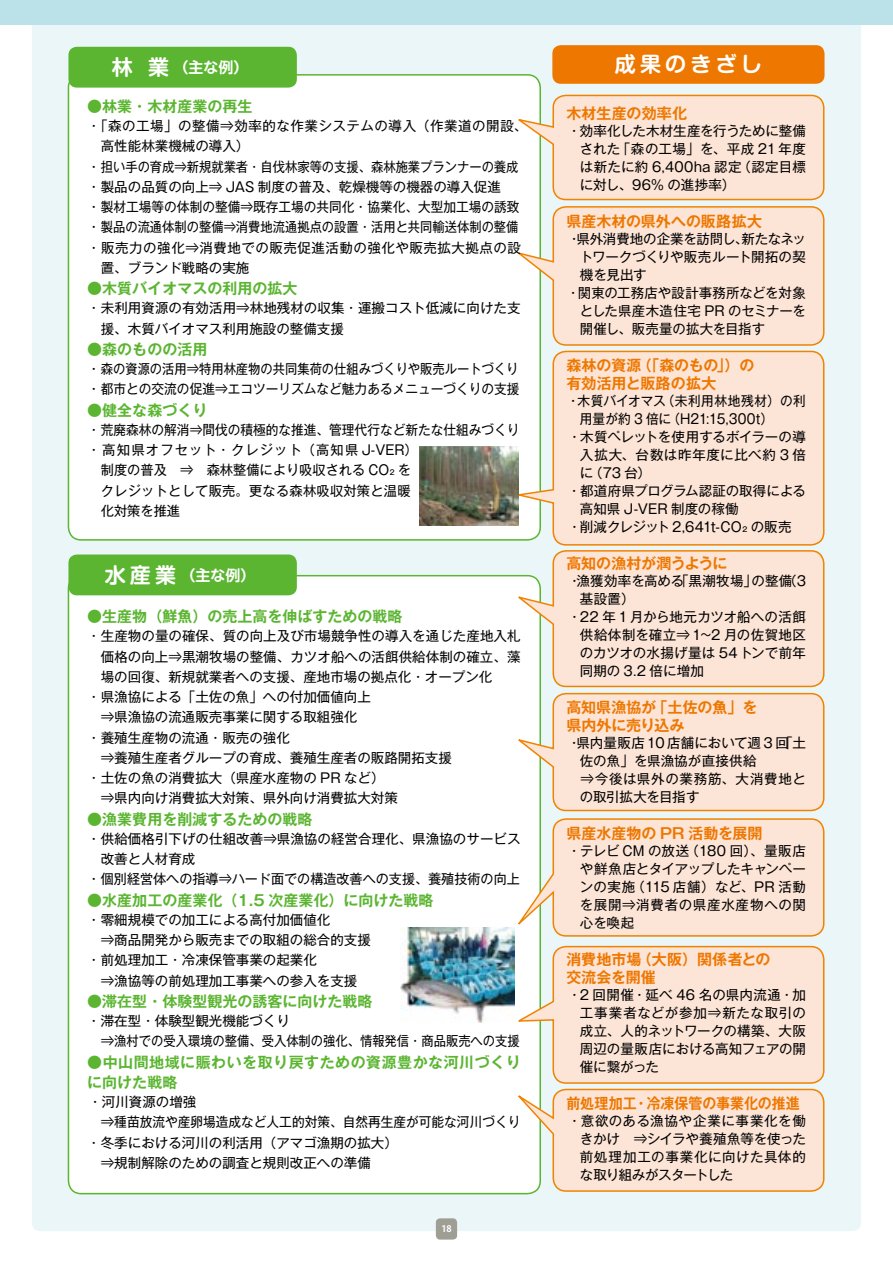
<style>
.page{position:relative;width:893px;height:1263px;background:#fff}
.page>*{position:absolute;margin:0;border:0;box-sizing:border-box;transform-origin:0 0}
.t1{font:700 21px "Shin M Go Pro De";letter-spacing:.2em;color:#fff}
.t2{font:700 15px "Gothic MB101 Pr 5 De";color:#5bb531}
.t3{font:700 15px/18px "Gothic MB101 Pr 5 De";color:#e70}
.t4{font:700 15px/20.2px "Gothic MB101 Pr 5 De";letter-spacing:.035em;color:#5bb531}
.t5{font:700 15px "Gothic MB101 Pr 5 De";color:#e70;scale:.93 1}
.t6{font:700 15px "Shin M Go Pro De";color:#fff}
.t7{font:13.5px/18px "Gothic MB101 Pr 5";color:#000}
.t8{font:13.5px "Gothic MB101 Pr 5";letter-spacing:.035em;color:#000}
.t9{font:13.5px "Gothic MB101 Pr 5";letter-spacing:.04em;color:#000}
.t10{font:13.5px "Gothic MB101 Pr 5";letter-spacing:.085em;color:#000}
.t11{font:13.5px "Gothic MB101 Pr 5";letter-spacing:.02em;color:#000}
.t12{font:13.5px "Gothic MB101 Pr 5";color:#000;scale:.94 1}
.t13{font:13.5px "Gothic MB101 Pr 5";letter-spacing:-.02em;color:#000}
.t14{font:13.5px "Gothic MB101 Pr 5";letter-spacing:.03em;color:#000}
.t15{font:13.5px "Gothic MB101 Pr 5";letter-spacing:.05em;color:#000}
.t16{font:700 9px "Koz Go Pro";color:#fff}
.s1{font-size:21px}
</style>
<div class="page">
<div style="left:32px;top:17px;width:829px;height:1214px;background:#eaf6f7;border-radius:9px"></div>
<div style="left:68px;top:576px;width:472px;height:617px;background:#fff;border-radius:13px"></div>
<div style="left:68px;top:75px;width:472px;height:465px;background:#fff;border-radius:13px"></div>
<svg style="left:518px;top:94px;width:307px;height:252px;background:#fae3d3"></svg>
<svg style="left:514px;top:945px;width:311px;height:247px;background:#f9e3d3"></svg>
<svg style="left:510px;top:550px;width:315px;height:387px;background:#f5e3cf"></svg>
<svg style="left:511px;top:350px;width:314px;height:196px;background:#fae4d4"></svg>
<div style="left:552px;top:45px;width:272px;height:39px;background:#e70;border-radius:9px"></div>
<div style="left:68px;top:47px;width:229px;height:41px;background:#5bb531;border-radius:9px"></div>
<div style="left:68px;top:554px;width:229px;height:41px;background:#5bb531;border-radius:9px"></div>
<div style="left:0;top:0;width:893px;height:24px;background:#bbe2e8"></div>
<img style="left:420px;top:447px;width:98px;height:79px">
<img style="left:401px;top:927px;width:113px;height:95px">
<div style="left:436px;top:1218px;width:21px;height:21px;background:#9f9e95;border-radius:4px"></div>
<p class="t6" style="left:112px;top:55px;width:138px"><span class="s1">林 業</span>（主な例）</p>
<h1 class="t1" style="left:615px;top:47px;width:148px">成果のきざし</h1>
<p class="t2" style="left:87px;top:94px;width:167px">●林業・木材産業の再生</p>
<p class="t9" style="left:87px;top:115px;width:441px">・「森の工場」の整備⇒効率的な作業システムの導入（作業道の開設、</p>
<p class="t7" style="left:101px;top:136px;width:150px">高性能林業機械の導入）</p>
<p class="t7" style="left:87px;top:156px;width:433px">・担い手の育成⇒新規就業者・自伐林家等の支援、森林施業プランナーの養成</p>
<p class="t7" style="left:87px;top:176px;width:415px">・製品の品質の向上⇒ JAS 制度の普及、乾燥機等の機器の導入促進</p>
<p class="t7" style="left:87px;top:197px;width:434px">・製材工場等の体制の整備⇒既存工場の共同化・協業化、大型加工場の誘致</p>
<p class="t7" style="left:87px;top:217px;width:433px">・製品の流通体制の整備⇒消費地流通拠点の設置・活用と共同輸送体制の整備</p>
<p class="t8" style="left:87px;top:236px;width:435px">・販売力の強化⇒消費地での販売促進活動の強化や販売拡大拠点の設</p>
<p class="t7" style="left:101px;top:257px;width:150px">置、ブランド戦略の実施</p>
<p class="t2" style="left:87px;top:276px;width:212px">●木質バイオマスの利用の拡大</p>
<p class="t7" style="left:101px;top:297px;width:421px;line-height:20.2px;text-indent:-14px">・未利用資源の有効活用⇒林地残材の収集・運搬コスト低減に向けた支援、木質バイオマス利用施設の整備支援</p>
<p class="t2" style="left:87px;top:337px;width:122px">●森のものの活用</p>
<p class="t7" style="left:87px;top:358px;width:434px;line-height:20.2px">・森の資源の活用⇒特用林産物の共同集荷の仕組みづくりや販売ルートづくり・都市との交流の促進⇒エコツーリズムなど魅力あるメニューづくりの支援</p>
<p class="t2" style="left:87px;top:398px;width:122px">●健全な森づくり</p>
<p class="t7" style="left:87px;top:419px;width:434px">・荒廃森林の解消⇒間伐の積極的な推進、管理代行など新たな仕組みづくり</p>
<p class="t10" style="left:87px;top:439px;width:332px">・高知県オフセット・クレジット（高知県 J-VER）</p>
<p class="t7" style="left:101px;top:460px;width:312px">制度の普及　⇒　森林整備により吸収される CO₂ を</p>
<p class="t11" style="left:101px;top:479px;width:311px">クレジットとして販売。更なる森林吸収対策と温暖</p>
<p class="t7" style="left:101px;top:500px;width:81px">化対策を推進</p>
<p class="t6" style="left:105px;top:563px;width:152px"><span class="s1">水産業</span>（主な例）</p>
<p class="t2" style="left:87px;top:604px;width:317px">●生産物（鮮魚）の売上高を伸ばすための戦略</p>
<p class="t7" style="left:87px;top:626px;width:435px">・生産物の量の確保、質の向上及び市場競争性の導入を通じた産地入札</p>
<p class="t7" style="left:101px;top:646px;width:421px">価格の向上⇒黒潮牧場の整備、カツオ船への活餌供給体制の確立、藻</p>
<p class="t7" style="left:101px;top:667px;width:393px">場の回復、新規就業者への支援、産地市場の拠点化・オープン化</p>
<p class="t7" style="left:87px;top:687px;width:312px">・県漁協による「土佐の魚」への付加価値向上　　</p>
<p class="t7" style="left:87px;top:707px;width:272px">　⇒県漁協の流通販売事業に関する取組強化</p>
<p class="t7" style="left:87px;top:727px;width:204px">・養殖生産物の流通・販売の強化</p>
<p class="t7" style="left:87px;top:748px;width:366px">　⇒養殖生産者グループの育成、養殖生産者の販路開拓支援</p>
<p class="t7" style="left:87px;top:768px;width:299px">・土佐の魚の消費拡大（県産水産物の PR など）</p>
<p class="t7" style="left:87px;top:788px;width:312px">　⇒県内向け消費拡大対策、県外向け消費拡大対策</p>
<p class="t2" style="left:87px;top:807px;width:227px">●漁業費用を削減するための戦略</p>
<p class="t7" style="left:87px;top:829px;width:435px">・供給価格引下げの仕組改善⇒県漁協の経営合理化、県漁協のサービス</p>
<p class="t7" style="left:101px;top:849px;width:96px">改善と人材育成</p>
<p class="t7" style="left:87px;top:869px;width:434px">・個別経営体への指導⇒ハード面での構造改善への支援、養殖技術の向上</p>
<p class="t2" style="left:87px;top:888px;width:363px">●水産加工の産業化（1.5 次産業化）に向けた戦略　</p>
<p class="t7" style="left:87px;top:908px;width:285px;line-height:20.2px">・零細規模での加工による高付加価値化　　　⇒商品開発から販売までの取組の総合的支援・前処理加工・冷凍保管事業の起業化<br>　⇒漁協等の前処理加工事業への参入を支援</p>
<p class="t2" style="left:87px;top:989px;width:287px">●滞在型・体験型観光の誘客に向けた戦略</p>
<p class="t7" style="left:87px;top:1010px;width:434px;line-height:20.2px">・滞在型・体験型観光機能づくり　　<br>　⇒漁村での受入環境の整備、受入体制の強化、情報発信・商品販売への支援</p>
<p class="t4" style="left:87px;top:1051px;width:435px">●中山間地域に賑わいを取り戻すための資源豊かな河川づくりに向けた戦略</p>
<p class="t7" style="left:87px;top:1091px;width:435px;line-height:20.2px">・河川資源の増強　　<br>　⇒種苗放流や産卵場造成など人工的対策、自然再生産が可能な河川づくり・冬季における河川の利活用（アマゴ漁期の拡大）　　<br>　⇒規制解除のための調査と規則改正への準備</p>
<p class="t16" style="left:441px;top:1223px;width:12px">18</p>
<p class="t3" style="left:566px;top:103px;width:122px">木材生産の効率化</p>
<p class="t7" style="left:580px;top:120px;width:228px;text-align:justify;text-indent:-13px">・効率化した木材生産を行うために整備された「森の工場」を、平成 21 年度は新たに約 6,400ha 認定（認定目標に対し、96% の進捗率）</p>
<p class="t3" style="left:566px;top:211px;width:197px">県産木材の県外への販路拡大</p>
<p class="t13" style="left:568px;top:227px;width:240px">・県外消費地の企業を訪問し、新たなネッ</p>
<p class="t7" style="left:580px;top:246px;width:228px">トワークづくりや販売ルート開拓の契</p>
<p class="t7" style="left:580px;top:264px;width:68px">機を見出す</p>
<p class="t7" style="left:566px;top:282px;width:241px">・関東の工務店や設計事務所などを対象</p>
<p class="t7" style="left:580px;top:300px;width:228px">とした県産木造住宅 PR のセミナーを</p>
<p class="t7" style="left:580px;top:318px;width:187px">開催し、販売量の拡大を目指す</p>
<p class="t3" style="left:566px;top:355px;width:190px">森林の資源（「森のもの」）の有効活用と販路の拡大</p>
<p class="t8" style="left:566px;top:389px;width:241px">・木質バイオマス（未利用林地残材）の利</p>
<p class="t12" style="left:580px;top:407px;width:207px">用量が約 3 倍に（H21:15,300t）</p>
<p class="t7" style="left:568px;top:426px;width:240px">・木質ペレットを使用するボイラーの導</p>
<p class="t15" style="left:580px;top:443px;width:228px">入拡大、台数は昨年度に比べ約 3 倍</p>
<p class="t7" style="left:580px;top:462px;width:73px">に（73 台）</p>
<p class="t7" style="left:567px;top:480px;width:240px">・都道府県プログラム認証の取得による</p>
<p class="t7" style="left:580px;top:498px;width:160px">高知県 J-VER 制度の稼働</p>
<p class="t7" style="left:568px;top:516px;width:225px">・削減クレジット 2,641t-CO₂ の販売</p>
<p class="t3" style="left:566px;top:553px;width:163px">高知の漁村が潤うように</p>
<p class="t7" style="left:568px;top:570px;width:240px">・漁獲効率を高める「黒潮牧場」の整備（3</p>
<p class="t7" style="left:580px;top:588px;width:56px">基設置）</p>
<p class="t7" style="left:568px;top:606px;width:240px">・22 年 1月から地元カツオ船への活餌</p>
<p class="t14" style="left:580px;top:623px;width:228px">供給体制を確立⇒ 1~2 月の佐賀地区</p>
<p class="t7" style="left:580px;top:642px;width:228px">のカツオの水揚げ量は 54トンで前年</p>
<p class="t7" style="left:580px;top:660px;width:139px">同期の 3.2 倍に増加　</p>
<p class="t3" style="left:566px;top:697px;width:193px">高知県漁協が「土佐の魚」を県内外に売り込み</p>
<p class="t7" style="left:580px;top:732px;width:228px;text-indent:-12px">・県内量販店10 店舗において週 3 回「土佐の魚」を県漁協が直接供給<br>⇒今後は県外の業務筋、大消費地との取引拡大を目指す</p>
<p class="t3" style="left:566px;top:823px;width:198px">県産水産物の PR 活動を展開</p>
<p class="t7" style="left:580px;top:840px;width:228px;text-align:justify;text-indent:-12px">・テレビ CM の放送（180 回）、量販店や鮮魚店とタイアップしたキャンペーンの実施（115 店舗）など、PR 活動を展開⇒消費者の県産水産物への関心を喚起</p>
<p class="t3" style="left:566px;top:949px;width:206px">消費地市場（大阪）関係者との交流会を開催</p>
<p class="t7" style="left:580px;top:984px;width:228px;text-align:justify;text-indent:-12px">・2 回開催・延べ 46 名の県内流通・加工事業者などが参加⇒新たな取引の成立、人的ネットワークの構築、大阪周辺の量販店における高知フェアの開催に繋がった</p>
<p class="t5" style="left:566px;top:1091px;width:253px">前処理加工・冷凍保管の事業化の推進</p>
<p class="t7" style="left:580px;top:1110px;width:228px;text-align:justify;text-indent:-12px">・意欲のある漁協や企業に事業化を働きかけ ⇒シイラや養殖魚等を使った前処理加工の事業化に向けた具体的な取り組みがスタートした</p>
</div>
